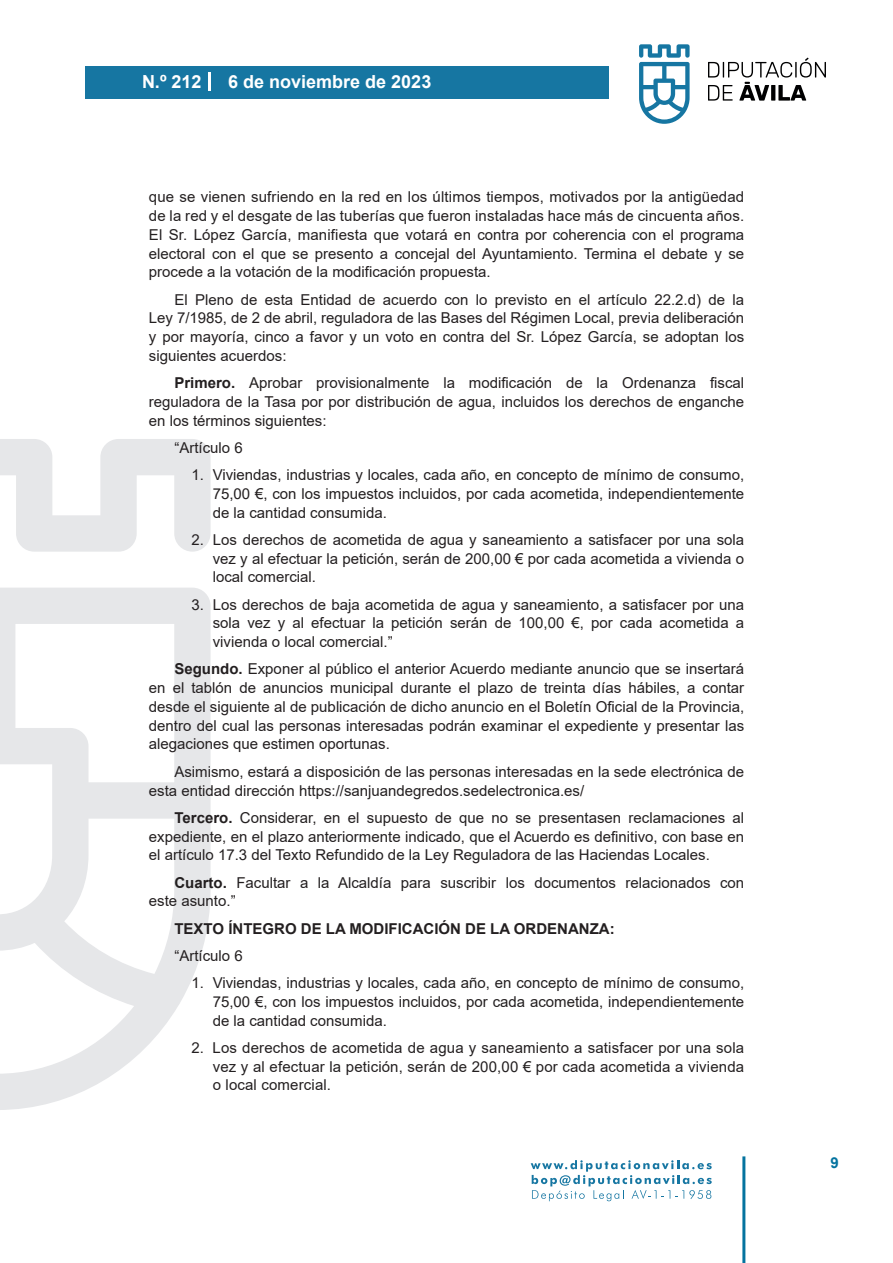
<style>
.page{position:relative;width:893px;height:1263px;background:#fff}
.page>*{position:absolute;margin:0;border:0;box-sizing:border-box;transform-origin:0 0}
.t1{font:700 18px "Arial";color:#fff}
.texto_normal{font:15px/18.8px "Arial";color:#231f20;text-align:justify}
.texto_centrado{font:700 15px "Arial";color:#231f20}
.t2{font:700 15px "Arial";color:#04739f}
.s1{font-weight:700}
</style>
<div class="page">
<svg style="left:531px;top:1160px;width:181px;height:41px"></svg>
<div style="left:85px;top:66px;width:523px;height:33px;background:#1676a2"></div>
<svg style="left:639px;top:44px;width:51px;height:80px"></svg>
<svg style="left:708px;top:58px;width:118px;height:43px"></svg>
<hr style="left:742px;top:1156px;width:3px;height:107px;background:#04739f">
<svg style="left:208px;top:72px;width:2px;height:18px"></svg>
<svg style="left:0;top:439px;width:211px;height:671px"></svg>
<p class="t1" style="left:142px;top:69px;width:61px">N.º 212</p>
<p class="t1" style="left:228px;top:69px;width:205px">6 de noviembre de 2023</p>
<p class="texto_normal" style="left:149px;top:188px;width:597px">que se vienen sufriendo en la red en los últimos tiempos, motivados por la antigüedad de la red y el desgate de las tuberías que fueron instaladas hace más de cincuenta años.<br>El Sr. López García, manifiesta que votará en contra por coherencia con el programa electoral con el que se presento a concejal del Ayuntamiento. Termina el debate y se procede a la votación de la modificación propuesta.</p>
<p class="texto_normal" style="left:149px;top:290px;width:597px;text-indent:26px">El Pleno de esta Entidad de acuerdo con lo previsto en el artículo 22.2.d) de la Ley 7/1985, de 2 de abril, reguladora de las Bases del Régimen Local, previa deliberación y por mayoría, cinco a favor y un voto en contra del Sr. López García, se adoptan los siguientes acuerdos:</p>
<p class="texto_normal" style="left:149px;top:373px;width:597px;text-indent:26px"><span class="s1">Primero.</span> Aprobar provisionalmente la modificación de la Ordenanza fiscal reguladora de la Tasa por por distribución de agua, incluidos los derechos de enganche en los términos siguientes:</p>
<p class="texto_normal" style="left:174px;top:438px;width:70px">“Artículo 6</p>
<p class="texto_normal" style="left:213px;top:465px;width:533px;text-indent:-21px">1. Viviendas, industrias y locales, cada año, en concepto de mínimo de consumo, 75,00 €, con los impuestos incluidos, por cada acometida, independientemente de la cantidad consumida.</p>
<p class="texto_normal" style="left:213px;top:530px;width:533px;text-indent:-21px">2. Los derechos de acometida de agua y saneamiento a satisfacer por una sola vez y al efectuar la petición, serán de 200,00 € por cada acometida a vivienda o local comercial.</p>
<p class="texto_normal" style="left:213px;top:595px;width:533px;text-indent:-21px">3. Los derechos de baja acometida de agua y saneamiento, a satisfacer por una sola vez y al efectuar la petición serán de 100,00 €, por cada acometida a vivienda o local comercial.”</p>
<p class="texto_normal" style="left:149px;top:660px;width:597px;text-indent:26px"><span class="s1">Segundo.</span> Exponer al público el anterior Acuerdo mediante anuncio que se insertará en el tablón de anuncios municipal durante el plazo de treinta días hábiles, a contar desde el siguiente al de publicación de dicho anuncio en el Boletín Oficial de la Provincia, dentro del cual las personas interesadas podrán examinar el expediente y presentar las alegaciones que estimen oportunas.</p>
<p class="texto_normal" style="left:149px;top:762px;width:597px;text-indent:26px">Asimismo, estará a disposición de las personas interesadas en la sede electrónica de esta entidad dirección https://sanjuandegredos.sedelectronica.es/</p>
<p class="texto_normal" style="left:149px;top:808px;width:597px;text-indent:26px"><span class="s1">Tercero.</span> Considerar, en el supuesto de que no se presentasen reclamaciones al expediente, en el plazo anteriormente indicado, que el Acuerdo es definitivo, con base en el artículo 17.3 del Texto Refundido de la Ley Reguladora de las Haciendas Locales.</p>
<p class="texto_normal" style="left:149px;top:873px;width:597px;text-indent:26px"><span class="s1">Cuarto.</span> Facultar a la Alcaldía para suscribir los documentos relacionados con este asunto.”</p>
<p class="texto_centrado" style="left:174px;top:918px;width:442px">TEXTO ÍNTEGRO DE LA MODIFICACIÓN DE LA ORDENANZA:</p>
<p class="texto_normal" style="left:174px;top:946px;width:70px">“Artículo 6</p>
<p class="texto_normal" style="left:213px;top:973px;width:533px;text-indent:-21px">1. Viviendas, industrias y locales, cada año, en concepto de mínimo de consumo, 75,00 €, con los impuestos incluidos, por cada acometida, independientemente de la cantidad consumida.</p>
<p class="texto_normal" style="left:213px;top:1038px;width:533px;text-indent:-21px">2. Los derechos de acometida de agua y saneamiento a satisfacer por una sola vez y al efectuar la petición, serán de 200,00 € por cada acometida a vivienda o local comercial.</p>
<p class="t2" style="left:831px;top:1152px;width:10px">9</p>
</div>
